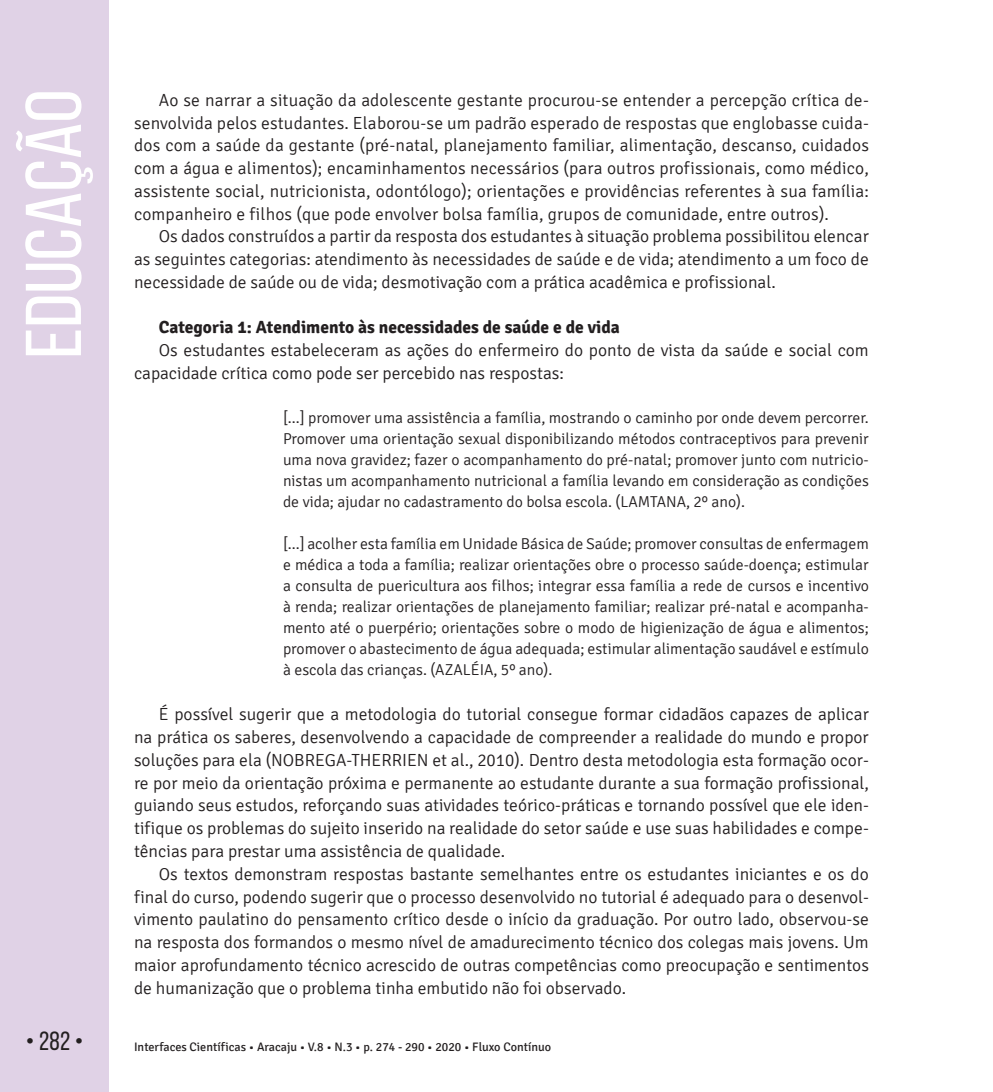
<style>
.page{position:relative;width:993px;height:1092px;background:#fff}
.page>*{position:absolute;margin:0;border:0;box-sizing:border-box;transform-origin:0 0}
.t1{font:78.75px "Bebas Neue";color:#fff;scale:1.09 1}
.t2{font:26.25px "Bebas Neue";color:#231f20}
.TEXTO{font:300 17.5px/22.8px "Signika";color:#231f20;text-align:justify}
.TEXTO-2{font:700 17.5px "Signika";color:#231f20}
.CITAÇÃO{font:300 15.75px/21px "Signika";color:#231f20;text-align:justify}
.t3{font:12.25px "Signika";color:#231f20}
</style>
<div class="page">
<div style="left:0;top:0;width:109px;height:1091px;background:#e0d2e6"></div>
<h1 class="t1" style="left:11px;top:358px;width:248px;rotate:-90deg">EDUCAÇÃO</h1>
<p class="TEXTO" style="left:134px;top:89px;width:736px;text-indent:25px">Ao se narrar a situação da adolescente gestante procurou-se entender a percepção crítica de&shy;senvolvida pelos estudantes. Elaborou-se um padrão esperado de respostas que englobasse cuida&shy;dos com a saúde da gestante (pré-natal, planejamento familiar, alimentação, descanso, cuidados com a água e alimentos); encaminhamentos necessários (para outros profissionais, como médico, assistente social, nutricionista, odontólogo); orientações e providências referentes à sua família: companheiro e filhos (que pode envolver bolsa família, grupos de comunidade, entre outros).</p>
<p class="TEXTO" style="left:134px;top:225px;width:736px;text-indent:25px">Os dados construídos a partir da resposta dos estudantes à situação problema possibilitou elencar as seguintes categorias: atendimento às necessidades de saúde e de vida; atendimento a um foco de necessidade de saúde ou de vida; desmotivação com a prática acadêmica e profissional.</p>
<p class="TEXTO-2" style="left:159px;top:317px;width:462px">Categoria 1: Atendimento às necessidades de saúde e de vida</p>
<p class="TEXTO" style="left:134px;top:339px;width:736px;text-indent:25px">Os estudantes estabeleceram as ações do enfermeiro do ponto de vista da saúde e social com capacidade crítica como pode ser percebido nas respostas:</p>
<p class="CITAÇÃO" style="left:283px;top:407px;width:587px">[...] promover uma assistência a família, mostrando o caminho por onde devem percorrer.<br>Promover uma orientação sexual disponibilizando métodos contraceptivos para prevenir uma nova gravidez; fazer o acompanhamento do pré-natal; promover junto com nutricio&shy;nistas um acompanhamento nutricional a família levando em consideração as condições de vida; ajudar no cadastramento do bolsa escola. (LAMTANA, 2º ano).</p>
<p class="CITAÇÃO" style="left:283px;top:533px;width:587px">[...] acolher esta família em Unidade Básica de Saúde; promover consultas de enfermagem e médica a toda a família; realizar orientações obre o processo saúde-doença; estimular a consulta de puericultura aos filhos; integrar essa família a rede de cursos e incentivo à renda; realizar orientações de planejamento familiar; realizar pré-natal e acompanha&shy;mento até o puerpério; orientações sobre o modo de higienização de água e alimentos; promover o abastecimento de água adequada; estimular alimentação saudável e estímulo à escola das crianças. (AZALÉIA, 5º ano).</p>
<p class="TEXTO" style="left:134px;top:703px;width:736px;text-indent:25px">É possível sugerir que a metodologia do tutorial consegue formar cidadãos capazes de aplicar na prática os saberes, desenvolvendo a capacidade de compreender a realidade do mundo e propor soluções para ela (NOBREGA-THERRIEN et al., 2010). Dentro desta metodologia esta formação ocor&shy;re por meio da orientação próxima e permanente ao estudante durante a sua formação profissional, guiando seus estudos, reforçando suas atividades teórico-práticas e tornando possível que ele iden&shy;tifique os problemas do sujeito inserido na realidade do setor saúde e use suas habilidades e compe&shy;tências para prestar uma assistência de qualidade.</p>
<p class="TEXTO" style="left:134px;top:862px;width:736px;text-indent:25px">Os textos demonstram respostas bastante semelhantes entre os estudantes iniciantes e os do final do curso, podendo sugerir que o processo desenvolvido no tutorial é adequado para o desenvol&shy;vimento paulatino do pensamento crítico desde o início da graduação. Por outro lado, observou-se na resposta dos formandos o mesmo nível de amadurecimento técnico dos colegas mais jovens. Um maior aprofundamento técnico acrescido de outras competências como preocupação e sentimentos de humanização que o problema tinha embutido não foi observado.</p>
<h2 class="t2" style="left:26px;top:1026px;width:59px">• 282 •</h2>
<p class="t3" style="left:134px;top:1040px;width:418px">Interfaces Científicas • Aracaju • V.8 • N.3 • p. 274 - 290 • 2020 • Fluxo Contínuo</p>
</div>
